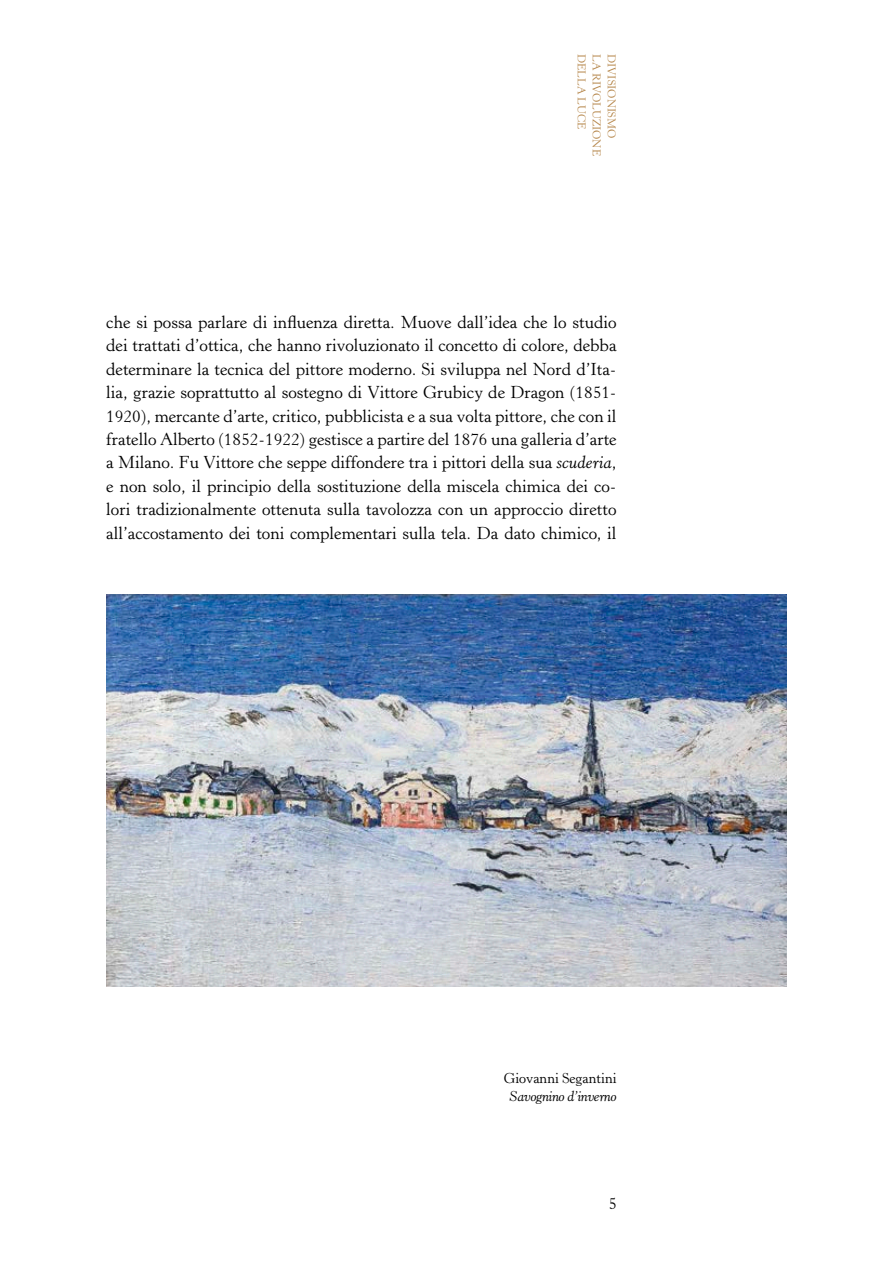
<style>
.page{position:relative;width:893px;height:1263px;background:#fff}
.page>*{position:absolute;margin:0;border:0;box-sizing:border-box;transform-origin:0 0}
.t1{font:17.25px/23.4px "Horley OSMT";color:#000;text-align:justify}
.t2{font:16.5px "Horley OSMT";color:#000}
.t3{font:italic 14.25px "Horley OSMT";letter-spacing:-.03em;color:#000}
.t4{font:14.25px "Horley OSMT";color:#000}
.t5{font:11.25px "Horley OSMT";color:#b48447}
.s1{font-style:italic}
</style>
<div class="page">
<img style="left:106px;top:594px;width:681px;height:393px">
<p class="t5" style="left:588px;top:54px;width:77px;rotate:90deg">DELLA LUCE</p>
<p class="t5" style="left:603px;top:54px;width:103px;rotate:90deg">LA RIVOLUZIONE</p>
<p class="t5" style="left:618px;top:54px;width:85px;rotate:90deg">DIVISIONISMO</p>
<p class="t1" style="left:106px;top:310px;width:512px">che si possa parlare di influenza diretta. Muove dall’idea che lo studio dei trattati d’ottica, che hanno rivoluzionato il concetto di colore, debba determinare la tecnica del pittore moderno. Si sviluppa nel Nord d’Ita&shy;lia, grazie soprattutto al sostegno di Vittore Grubicy de Dragon (1851- 1920), mercante d’arte, critico, pubblicista e a sua volta pittore, che con il fratello Alberto (1852-1922) gestisce a partire del 1876 una galleria d’arte a Milano. Fu Vittore che seppe diffondere tra i pittori della sua <span class="s1">scuderia</span>, e non solo, il principio della sostituzione della miscela chimica dei co&shy;lori tradizionalmente ottenuta sulla tavolozza con un approccio diretto all’accostamento dei toni complementari sulla tela. Da dato chimico, il</p>
<p class="t4" style="left:504px;top:1070px;width:114px">Giovanni Segantini</p>
<p class="t3" style="left:509px;top:1088px;width:109px">Savognino d’inverno</p>
<p class="t2" style="left:608px;top:1193px;width:10px">5</p>
</div>
